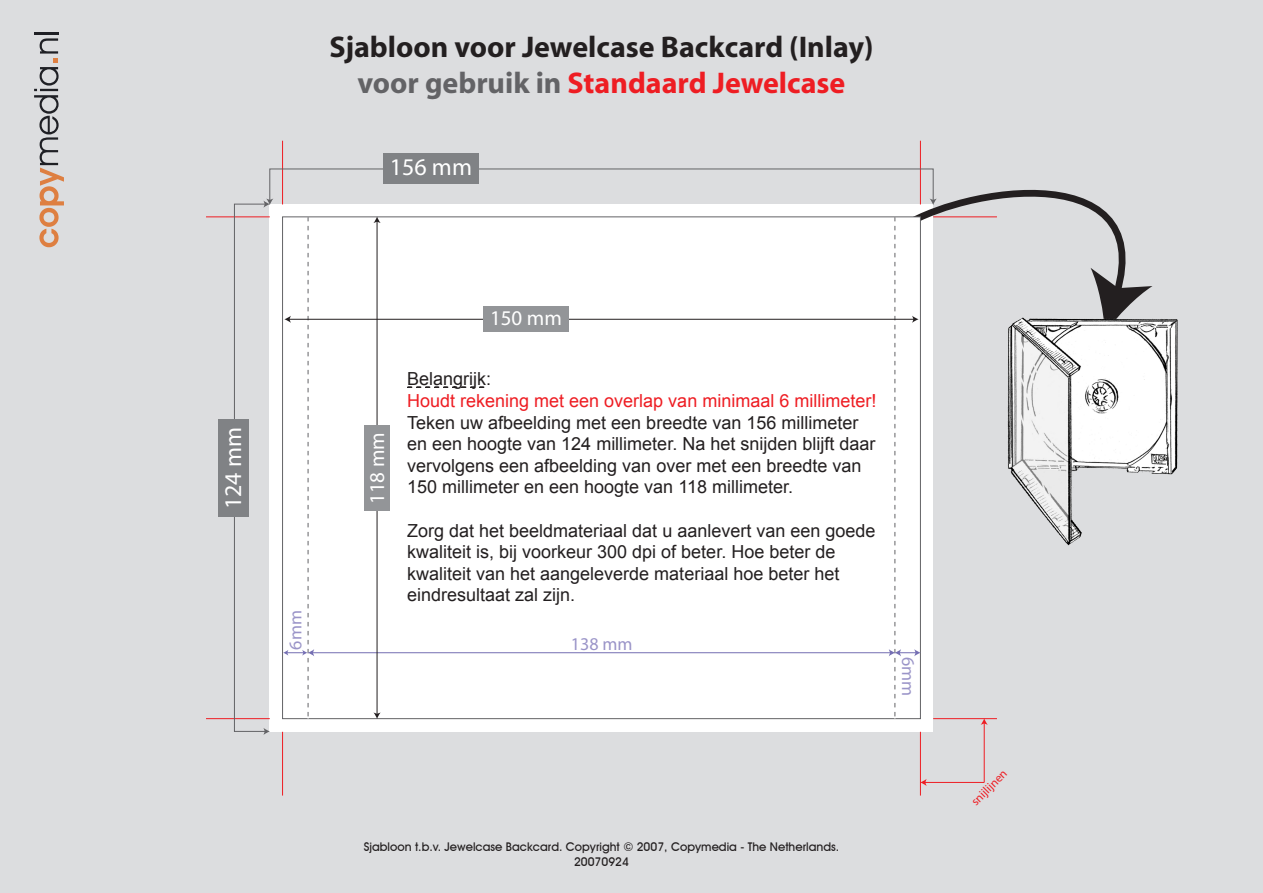
<style>
.page{position:relative;width:1263px;height:893px;background:#dcdddf}
.page>*{position:absolute;margin:0;border:0;box-sizing:border-box;transform-origin:0 0}
.t1{font:700 30px/36px "Myriad";color:#231f20;text-align:center}
.t2{font:24px "Myriad";color:#fff}
.t3{font:21px "Myriad";color:#fff}
.t4{font:18px/21.6px "Arial";color:#231f20}
.t5{font:18px "Arial";color:#ee1d23}
.t6{font:18px "Myriad";color:#9a94c8}
.t7{font:500 12px/14.4px "Avant Garde IT Cby BT";color:#231f20;text-align:center}
.t8{font:12px "Myriad Pro";color:#ee1d23}
.s1{color:#636366}
.s2{color:#ee1d23}
</style>
<div class="page">
<div style="left:270px;top:204px;width:663px;height:527px;background:#fff"></div>
<hr style="left:206px;top:217px;width:64px;height:1px;background:#ee1d23">
<hr style="left:206px;top:718px;width:64px;height:1px;background:#ee1d23">
<hr style="left:282px;top:141px;width:1px;height:63px;background:#ee1d23">
<hr style="left:920px;top:141px;width:1px;height:63px;background:#ee1d23">
<hr style="left:282px;top:732px;width:1px;height:63px;background:#ee1d23">
<hr style="left:920px;top:732px;width:1px;height:63px;background:#ee1d23">
<div style="left:234px;top:204px;width:32px;height:528px;border:1px solid #636366"></div>
<svg style="left:263px;top:728px;width:7px;height:7px"></svg>
<div style="left:219px;top:419px;width:30px;height:97px;background:#808285"></div>
<svg style="left:263px;top:199px;width:10px;height:9px"></svg>
<div style="left:384px;top:153px;width:95px;height:31px;background:#808285"></div>
<hr style="left:925px;top:782px;width:59px;height:1px;background:#ee1d23">
<svg style="left:920px;top:779px;width:6px;height:7px"></svg>
<hr style="left:984px;top:723px;width:1px;height:59px;background:#ee1d23">
<hr style="left:289px;top:319px;width:625px;height:1px;background:#231f20">
<div style="left:484px;top:306px;width:85px;height:26px;background:#939598"></div>
<hr style="left:312px;top:652px;width:579px;height:1px;background:#756fb3">
<svg style="left:283px;top:217px;width:31px;height:502px"></svg>
<svg style="left:407px;top:387px;width:78px;height:1px"></svg>
<img style="left:1159px;top:319px;width:18px;height:156px">
<hr style="left:377px;top:221px;width:1px;height:493px;background:#231f20">
<svg style="left:373px;top:217px;width:8px;height:6px"></svg>
<svg style="left:373px;top:712px;width:8px;height:7px"></svg>
<div style="left:365px;top:425px;width:25px;height:85px;background:#939598"></div>
<svg style="left:34px;top:38px;width:30px;height:209px"></svg>
<hr style="left:34px;top:32px;width:24px;height:3px;background:#1f2025">
<svg style="left:882px;top:151px;width:277px;height:574px"></svg>
<h1 class="t1" style="left:329px;top:30px;width:545px">Sjabloon voor Jewelcase Backcard (Inlay) <span class="s1">voor gebruik in</span> <span class="s2">Standaard Jewelcase</span></h1>
<h2 class="t2" style="left:390px;top:155px;width:84px">156 mm</h2>
<h2 class="t2" style="left:221px;top:509px;width:84px;rotate:-90deg">124 mm</h2>
<p class="t6" style="left:287px;top:650px;width:41px;rotate:-90deg">6mm</p>
<p class="t3" style="left:367px;top:504px;width:73px;rotate:-90deg">118 mm</p>
<p class="t3" style="left:490px;top:308px;width:73px">150 mm</p>
<p class="t4" style="left:407px;top:368px;width:86px">Belangrijk:</p>
<p class="t5" style="left:407px;top:389px;width:471px">Houdt rekening met een overlap van minimaal 6 millimeter!</p>
<p class="t4" style="left:407px;top:412px;width:470px">Teken uw afbeelding met een breedte van 156 millimeter en een hoogte van 124 millimeter. Na het snijden blijft daar vervolgens een afbeelding van over met een breedte van 150 millimeter en een hoogte van 118 millimeter.</p>
<p class="t4" style="left:407px;top:520px;width:470px">Zorg dat het beeldmateriaal dat u aanlevert van een goede kwaliteit is, bij voorkeur 300 dpi of beter. Hoe beter de kwaliteit van het aangeleverde materiaal hoe beter het eindresultaat zal zijn.</p>
<p class="t6" style="left:571px;top:635px;width:63px">138 mm</p>
<p class="t6" style="left:917px;top:657px;width:41px;rotate:90deg">6mm</p>
<p class="t7" style="left:364px;top:840px;width:477px">Sjabloon t.b.v. Jewelcase Backcard. Copyright © 2007, Copymedia - The Netherlands.<br>20070924</p>
<p class="t8" style="left:968px;top:798px;width:47px;rotate:-45deg">snijlijnen</p>
</div>
